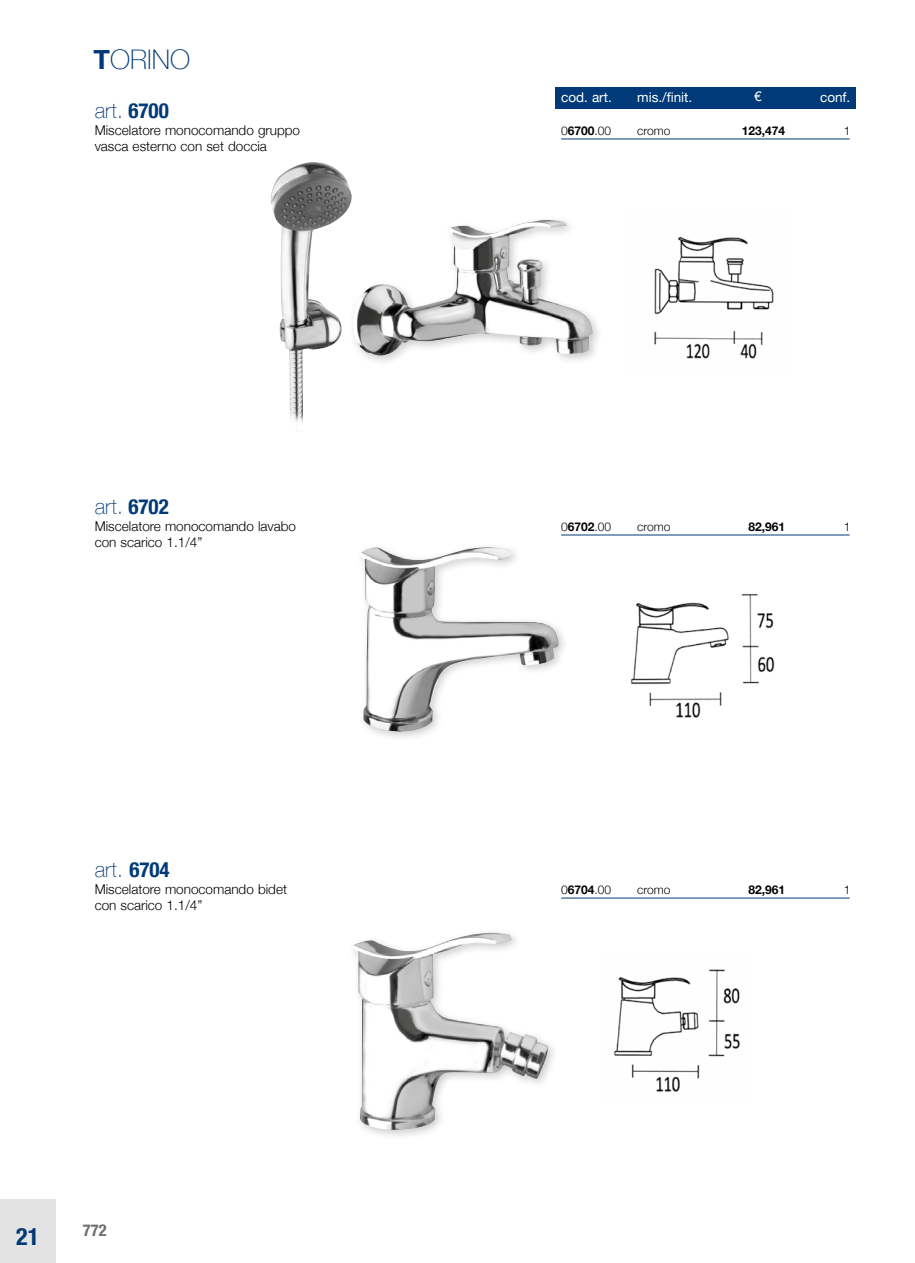
<style>
.page{position:relative;width:915px;height:1263px;background:#fff}
.page>*{position:absolute;margin:0;border:0;box-sizing:border-box;transform-origin:0 0}
.t1{font:100 27px "Helvetica Neue";color:#003a78}
.t2{font:700 condensed 24px "Helvetica Neue";color:#003a78}
.codici_articolo{font:100 21px "Helvetica Neue";letter-spacing:.015em;color:#003a78}
.t3{font:700 condensed 16.5px "Helvetica Neue";color:#706f6f}
.testo{font:300 13.5px "Helvetica Neue";color:#000}
.t4{font:13.5px "Helvetica Neue";color:#fff}
.tabella{font:300 12px "Helvetica Neue";color:#000}
.tabella-2{font:700 12px "Helvetica Neue";color:#000}
.s1{font-weight:700}
.s2{font-weight:700;font-stretch:condensed}
</style>
<div class="page">
<div style="left:555px;top:87px;width:300px;height:21px;background:#003a78"></div>
<hr style="left:561px;top:139px;width:288px;height:1px;background:#003a78">
<hr style="left:561px;top:535px;width:288px;height:1px;background:#003a78">
<hr style="left:561px;top:898px;width:288px;height:1px;background:#003a78">
<div style="left:348px;top:215px;width:253px;height:151px;background:#000;opacity:.2"></div>
<img style="left:353px;top:220px;width:240px;height:137px">
<img style="left:270px;top:162px;width:82px;height:269px">
<img style="left:361px;top:547px;width:198px;height:186px">
<img style="left:353px;top:933px;width:195px;height:199px">
<img style="left:654px;top:236px;width:120px;height:123px">
<img style="left:630px;top:593px;width:145px;height:125px">
<img style="left:614px;top:969px;width:126px;height:123px">
<div style="left:0;top:1199px;width:55px;height:64px;background:#e4e3e4"></div>
<p class="t1" style="left:94px;top:39px;width:98px"><span class="s1">T</span>ORINO</p>
<p class="codici_articolo" style="left:95px;top:95px;width:76px">art. <span class="s2">6700</span></p>
<p class="testo" style="left:95px;top:119px;width:207px">Miscelatore monocomando gruppo</p>
<p class="testo" style="left:95px;top:135px;width:174px">vasca esterno con set doccia</p>
<p class="codici_articolo" style="left:95px;top:491px;width:76px">art. <span class="s2">6702</span></p>
<p class="testo" style="left:95px;top:515px;width:203px">Miscelatore monocomando lavabo</p>
<p class="testo" style="left:95px;top:531px;width:109px">con scarico 1.1/4”</p>
<p class="codici_articolo" style="left:95px;top:854px;width:76px">art. <span class="s2">6704</span></p>
<p class="testo" style="left:95px;top:878px;width:194px">Miscelatore monocomando bidet</p>
<p class="testo" style="left:95px;top:894px;width:109px">con scarico 1.1/4”</p>
<h2 class="t2" style="left:16px;top:1216px;width:25px">21</h2>
<p class="t3" style="left:83px;top:1217px;width:25px">772</p>
<p class="t4" style="left:561px;top:87px;width:52px">cod. art.</p>
<p class="t4" style="left:637px;top:87px;width:57px">mis./finit.</p>
<p class="t4" style="left:754px;top:86px;width:9px">€</p>
<p class="t4" style="left:819px;top:87px;width:32px">conf.</p>
<p class="tabella" style="left:561px;top:121px;width:52px">0<span class="s1">6700</span>.00</p>
<p class="tabella" style="left:637px;top:121px;width:35px">cromo</p>
<p class="tabella-2" style="left:741px;top:122px;width:45px">123,474</p>
<p class="tabella" style="left:843px;top:121px;width:8px">1</p>
<p class="tabella" style="left:561px;top:517px;width:52px">0<span class="s1">6702</span>.00</p>
<p class="tabella" style="left:637px;top:517px;width:35px">cromo</p>
<p class="tabella-2" style="left:748px;top:518px;width:38px">82,961</p>
<p class="tabella" style="left:843px;top:517px;width:8px">1</p>
<p class="tabella" style="left:561px;top:880px;width:52px">0<span class="s1">6704</span>.00</p>
<p class="tabella" style="left:637px;top:880px;width:35px">cromo</p>
<p class="tabella-2" style="left:748px;top:881px;width:38px">82,961</p>
<p class="tabella" style="left:843px;top:880px;width:8px">1</p>
</div>
